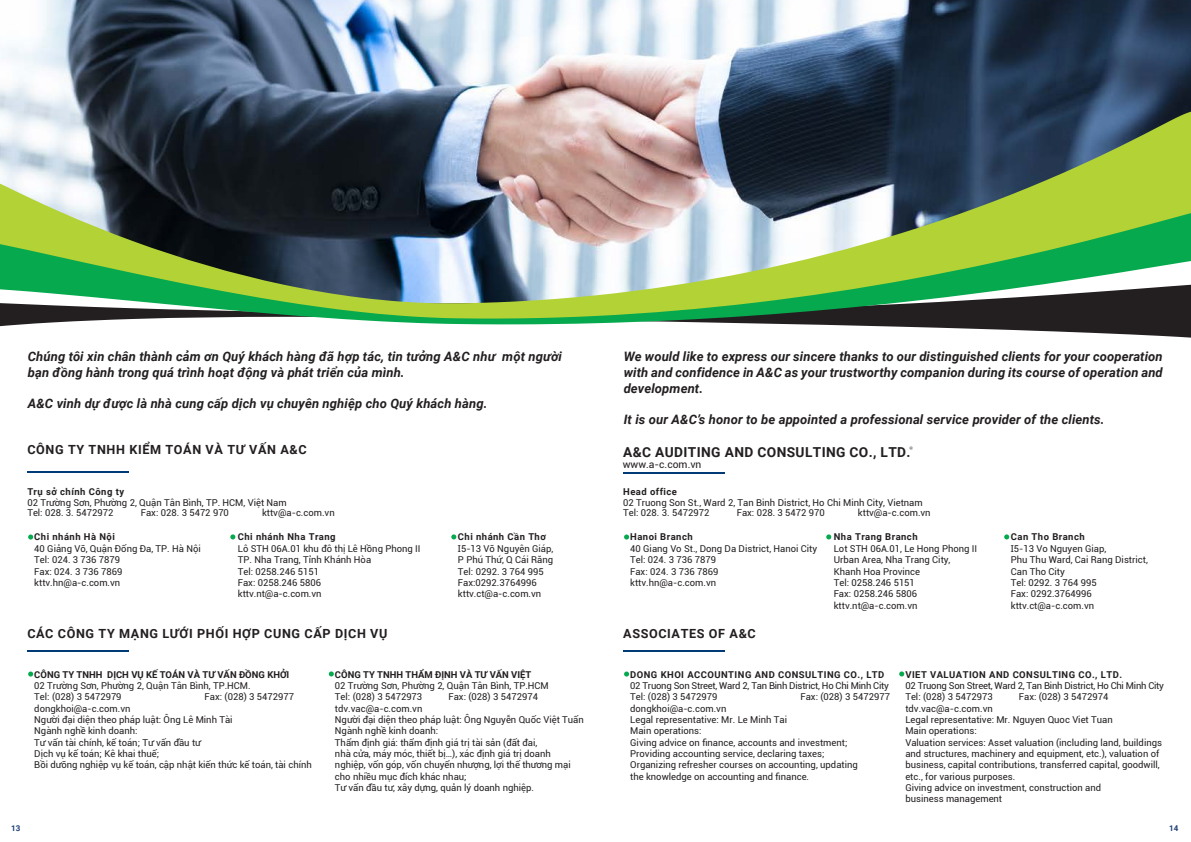
<style>
.page{position:relative;width:1191px;height:842px;background:#fff}
.page>*{position:absolute;margin:0;border:0;box-sizing:border-box;transform-origin:0 0}
.t1{font:700 13.7px "Roboto";letter-spacing:.025em;color:#231f20}
.t2{font:italic 700 13px/15.6px "Roboto";letter-spacing:.01em;color:#231f20}
.t3{font:700 12.6px "Roboto";letter-spacing:.05em;color:#231f20}
.t4{font:10.3px "Roboto";color:#231f20}
.t5{font:9.5px/11.3px "Roboto";color:#231f20}
.t6{font:700 9.5px "Roboto";letter-spacing:.05em;color:#231f20}
.t7{font:9.5px/11.3px "Roboto";letter-spacing:-.025em;color:#231f20}
.t8{font:700 9.5px "Roboto";color:#231f20}
.t9{font:700 8px "Roboto";color:#1c3f75}
.s1{font-weight:700}
.s2{font-family:"Roboto Slab"}
</style>
<div class="page">
<img style="left:0;top:0;width:1191px;height:109px">
<svg style="left:0;top:324px;width:1191px;height:14px"></svg>
<svg style="left:0;top:319px;width:1191px;height:5px"></svg>
<svg style="left:0;top:109px;width:1191px;height:210px;background:#6c8467"></svg>
<hr style="left:27px;top:472px;width:102px;height:1px;background:#003b77">
<hr style="left:27px;top:650px;width:102px;height:1px;background:#003b77">
<svg style="left:28px;top:534px;width:5px;height:5px"></svg>
<svg style="left:28px;top:671px;width:5px;height:5px"></svg>
<svg style="left:329px;top:671px;width:5px;height:5px"></svg>
<svg style="left:230px;top:534px;width:5px;height:5px"></svg>
<svg style="left:451px;top:534px;width:5px;height:5px"></svg>
<hr style="left:623px;top:473px;width:102px;height:1px;background:#003b77">
<hr style="left:623px;top:650px;width:102px;height:1px;background:#003b77">
<svg style="left:624px;top:534px;width:5px;height:5px"></svg>
<svg style="left:624px;top:671px;width:5px;height:5px"></svg>
<svg style="left:899px;top:671px;width:5px;height:5px"></svg>
<svg style="left:826px;top:534px;width:5px;height:5px"></svg>
<svg style="left:1004px;top:534px;width:5px;height:5px"></svg>
<h2 class="t2" style="left:28px;top:349px;width:536px">Chúng tôi xin chân thành cảm ơn Quý khách hàng đã hợp tác, tin tưởng A&amp;C như một người bạn đồng hành trong quá trình hoạt động và phát triển của mình.</h2>
<h2 class="t2" style="left:28px;top:395px;width:461px">A&amp;C vinh dự được là nhà cung cấp dịch vụ chuyên nghiệp cho Quý khách hàng.</h2>
<h3 class="t3" style="left:27px;top:441px;width:281px">CÔNG TY TNHH KIỂM TOÁN VÀ TƯ VẤN A&amp;C</h3>
<p class="t6" style="left:27px;top:484px;width:98px">Trụ sở chính Công ty</p>
<p class="t5" style="left:27px;top:497px;width:261px;line-height:10.4px">02 Trường Sơn, Phường 2, Quận Tân Bình, TP. HCM, Việt Nam<br>Tel: 028. 3. 5472972</p>
<p class="t5" style="left:141px;top:507px;width:90px">Fax: 028. 3 5472 970</p>
<p class="t5" style="left:262px;top:507px;width:74px">kttv@a-c.com.vn</p>
<p class="t6" style="left:34px;top:530px;width:82px">Chi nhánh Hà Nội</p>
<p class="t5" style="left:34px;top:542px;width:168px">40 Giảng Võ, Quận Đống Đa, TP. Hà Nội<br>Tel: 024. 3 736 7879<br>Fax: 024. 3 736 7869 kttv.hn@a-c.com.vn</p>
<p class="t5" style="left:458px;top:531px;width:97px"><span class="s1">Chi nhánh Cần Thơ<br></span><span class="s2">I</span>5-13 Võ Nguyên Giáp,<br>P Phú Thứ, Q Cái Răng<br>Tel: 0292. 3 764 995<br>Fax:0292.3764996 kttv.ct@a-c.com.vn</p>
<p class="t6" style="left:238px;top:530px;width:99px">Chi nhánh Nha Trang</p>
<p class="t5" style="left:238px;top:542px;width:184px">Lô STH 06A.01 khu đô thị Lê Hồng Phong II<br>TP. Nha Trang, Tỉnh Khánh Hòa<br>Tel: 0258.246 5151<br>Fax: 0258.246 5806<br>kttv.nt@a-c.com.vn</p>
<h3 class="t3" style="left:27px;top:625px;width:361px">CÁC CÔNG TY MẠNG LƯỚI PHỐI HỢP CUNG CẤP DỊCH VỤ</h3>
<p class="t8" style="left:34px;top:667px;width:257px">CÔNG TY TNHH DỊCH VỤ KẾ TOÁN VÀ TƯ VẤN ĐỒNG KHỞI</p>
<p class="t5" style="left:34px;top:679px;width:218px">02 Trường Sơn, Phường 2, Quận Tân Bình, TP.HCM.<br>Tel: (028) 3 5472979</p>
<p class="t8" style="left:335px;top:667px;width:198px">CÔNG TY TNHH THẨM ĐỊNH VÀ TƯ VẤN VIỆT</p>
<p class="t5" style="left:335px;top:679px;width:215px">02 Trường Sơn, Phường 2, Quận Tân Bình, TP.HCM<br>Tel: (028) 3 5472973</p>
<p class="t5" style="left:205px;top:691px;width:91px">Fax: (028) 3 5472977</p>
<p class="t5" style="left:34px;top:702px;width:279px">dongkhoi@a-c.com.vn<br>Người đại diện theo pháp luật: Ông Lê Minh Tài<br>Ngành nghề kinh doanh:<br>Tư vấn tài chính, kế toán; Tư vấn đầu tư<br>Dịch vụ kế toán; Kê khai thuế;<br>Bồi dưỡng nghiệp vụ kế toán, cập nhật kiến thức kế toán, tài chính</p>
<p class="t5" style="left:448px;top:691px;width:91px">Fax: (028) 3 5472974</p>
<p class="t5" style="left:335px;top:702px;width:250px">tdv.vac@a-c.com.vn<br>Người đại diện theo pháp luật: Ông Nguyễn Quốc Việt Tuấn Ngành nghề kinh doanh:<br>Thẩm định giá: thẩm định giá trị tài sản (đất đai,<br>nhà cửa, máy móc, thiết bị…), xác định giá trị doanh nghiệp, vốn góp, vốn chuyển nhượng, lợi thế thương mại cho nhiều mục đích khác nhau;<br>Tư vấn đầu tư, xây dựng, quản lý doanh nghiệp.</p>
<h2 class="t2" style="left:623px;top:349px;width:540px;text-align:justify">We would like to express our sincere thanks to our distinguished clients for your cooperation with and confidence in A&amp;C as your trustworthy companion during its course of operation and development.</h2>
<h2 class="t2" style="left:623px;top:411px;width:482px">It is our A&amp;C’s honor to be appointed a professional service provider of the clients.</h2>
<h1 class="t1" style="left:623px;top:443px;width:289px">A&amp;C AUDITING AND CONSULTING CO., LTD.</h1>
<p class="t4" style="left:623px;top:457px;width:80px">www.a-c.com.vn</p>
<p class="t6" style="left:623px;top:484px;width:55px">Head office</p>
<p class="t5" style="left:623px;top:497px;width:301px;line-height:10.4px">02 Truong Son St., Ward 2, Tan Binh District, Ho Chi Minh City, Vietnam<br>Tel: 028. 3. 5472972</p>
<p class="t5" style="left:737px;top:507px;width:90px">Fax: 028. 3 5472 970</p>
<p class="t5" style="left:858px;top:507px;width:74px">kttv@a-c.com.vn</p>
<p class="t6" style="left:630px;top:530px;width:64px">Hanoi Branch</p>
<p class="t5" style="left:630px;top:542px;width:188px">40 Giang Vo St., Dong Da District, Hanoi City<br>Tel: 024. 3 736 7879<br>Fax: 024. 3 736 7869<br>kttv.hn@a-c.com.vn</p>
<p class="t5" style="left:1010px;top:531px;width:138px"><span class="s1">Can Tho Branch<br></span><span class="s2">I</span>5-13 Vo Nguyen Giap,<br>Phu Thu Ward, Cai Rang District,<br>Can Tho City<br>Tel: 0292. 3 764 995<br>Fax: 0292.3764996 kttv.ct@a-c.com.vn</p>
<p class="t6" style="left:833px;top:530px;width:85px">Nha Trang Branch</p>
<p class="t5" style="left:833px;top:542px;width:145px">Lot STH 06A.01, Le Hong Phong II<br>Urban Area, Nha Trang City,<br>Khanh Hoa Province<br>Tel: 0258.246 5151<br>Fax: 0258.246 5806 kttv.nt@a-c.com.vn</p>
<h3 class="t3" style="left:623px;top:625px;width:134px">ASSOCIATES OF A&amp;C</h3>
<p class="t6" style="left:630px;top:667px;width:256px">DONG KHOI ACCOUNTING AND CONSULTING CO., LTD</p>
<p class="t7" style="left:630px;top:679px;width:260px">02 Truong Son Street, Ward 2, Tan Binh District, Ho Chi Minh City<br>Tel: (028) 3 5472979</p>
<p class="t5" style="left:800px;top:691px;width:91px">Fax: (028) 3 5472977</p>
<p class="t5" style="left:630px;top:702px;width:229px">dongkhoi@a-c.com.vn<br>Legal representative: Mr. Le Minh Tai<br>Main operations:<br>Giving advice on finance, accounts and investment; Providing accounting service, declaring taxes; Organizing refresher courses on accounting, updating the knowledge on accounting and finance.</p>
<p class="t6" style="left:905px;top:667px;width:218px">VIET VALUATION AND CONSULTING CO., LTD.</p>
<p class="t7" style="left:905px;top:679px;width:260px">02 Truong Son Street, Ward 2, Tan Binh District, Ho Chi Minh City<br>Tel: (028) 3 5472973</p>
<p class="t5" style="left:1019px;top:691px;width:91px">Fax: (028) 3 5472974</p>
<p class="t5" style="left:905px;top:702px;width:258px">tdv.vac@a-c.com.vn<br>Legal representative: Mr. Nguyen Quoc Viet Tuan<br>Main operations:<br>Valuation services: Asset valuation (including land, buildings and structures, machinery and equipment, etc.), valuation of business, capital contributions, transferred capital, goodwill, etc., for various purposes.<br>Giving advice on investment, construction and<br>business management</p>
<p class="t9" style="left:11px;top:822px;width:11px">13</p>
<p class="t9" style="left:1169px;top:822px;width:11px">14</p>
</div>
